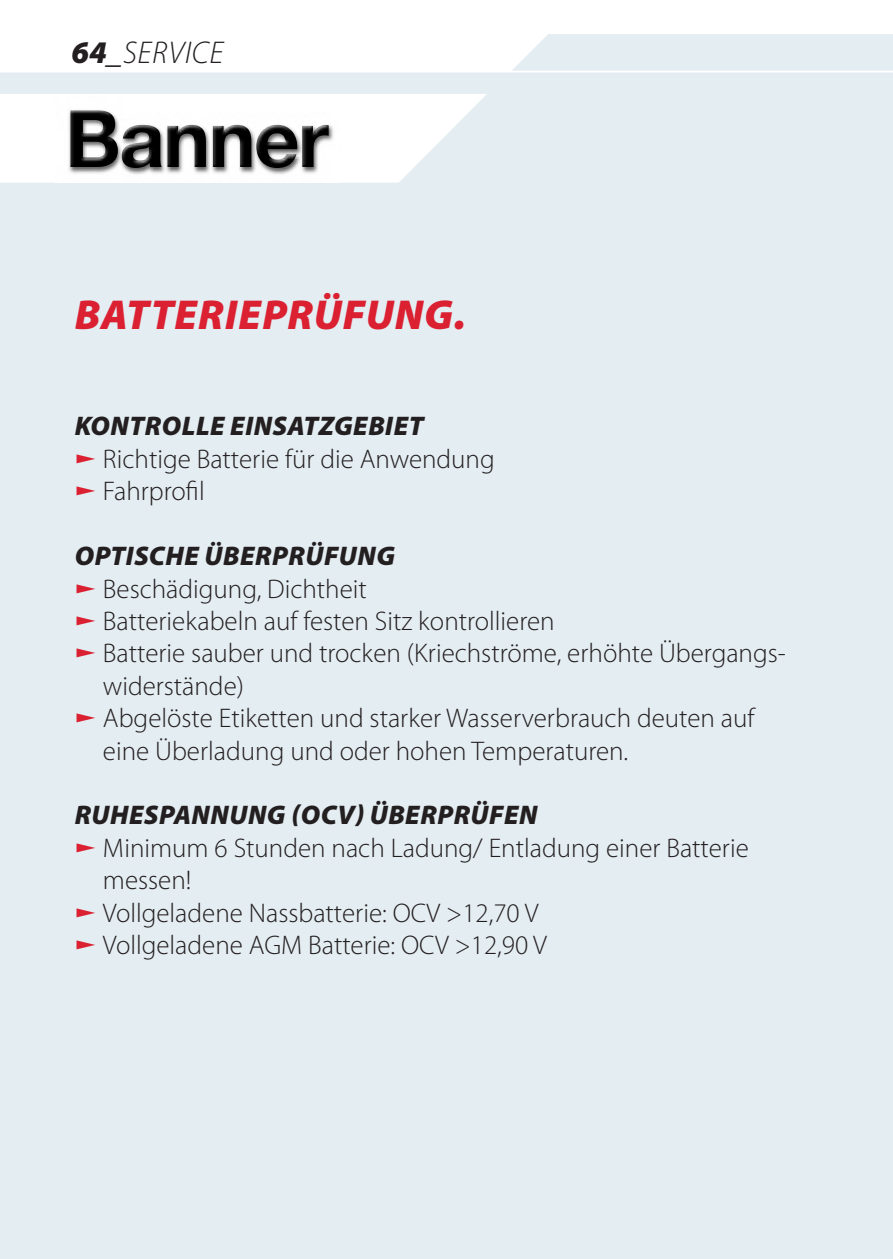
<style>
.page{position:relative;width:893px;height:1259px;background:#e4edf2}
.page>*{position:absolute;margin:0;border:0;box-sizing:border-box;transform-origin:0 0}
.t1{font:italic 900 42px "Myriad Pro";letter-spacing:.02em;color:#da2031}
.t2{font:italic 300 31.5px "Myriad Pro";letter-spacing:.02em;color:#231f20}
.t3{font:300 27px/32.4px "Myriad Pro";color:#231f20}
.t4{font:italic 900 27px "Myriad Pro";letter-spacing:.02em;color:#231f20}
.s1{font-weight:900}
.s2{color:#da2031}
</style>
<div class="page">
<svg style="left:0;top:0;width:893px;height:71px;fill:#fff"></svg>
<hr style="left:0;top:71px;width:893px;height:2px;background:#fff">
<svg style="left:0;top:94px;width:487px;height:89px"></svg>
<img style="left:55px;top:96px;width:285px;height:87px">
<img style="left:70px;top:110px;width:259px;height:58px">
<p class="t2" style="left:71px;top:34px;width:153px"><span class="s1">64</span>_SERVICE</p>
<h1 class="t1" style="left:75px;top:287px;width:393px">BATTERIEPRÜFUNG.</h1>
<p class="t4" style="left:75px;top:408px;width:350px">KONTROLLE EINSATZGEBIET</p>
<p class="t3" style="left:74px;top:443px;width:422px"><span class="s2">❑</span> Richtige Batterie für die Anwendung</p>
<p class="t3" style="left:74px;top:475px;width:132px"><span class="s2">❑</span> Fahrprofil</p>
<p class="t4" style="left:75px;top:538px;width:322px">OPTISCHE ÜBERPRÜFUNG</p>
<p class="t3" style="left:74px;top:573px;width:294px"><span class="s2">❑</span> Beschädigung, Dichtheit</p>
<p class="t3" style="left:74px;top:605px;width:482px"><span class="s2">❑</span> Batteriekabeln auf festen Sitz kontrollieren</p>
<p class="t3" style="left:103px;top:637px;width:683px;text-indent:-29px"><span class="s2">❑</span> Batterie sauber und trocken (Kriechströme, erhöhte Übergangs&shy;widerstände)</p>
<p class="t3" style="left:103px;top:702px;width:653px;text-indent:-29px"><span class="s2">❑</span> Abgelöste Etiketten und starker Wasserverbrauch deuten auf eine Überladung und oder hohen Temperaturen.</p>
<p class="t4" style="left:75px;top:797px;width:464px">RUHESPANNUNG (OCV) ÜBERPRÜFEN</p>
<p class="t3" style="left:103px;top:832px;width:647px;text-indent:-29px"><span class="s2">❑</span> Minimum 6 Stunden nach Ladung/ Entladung einer Batterie messen!</p>
<p class="t3" style="left:74px;top:897px;width:466px"><span class="s2">❑</span> Vollgeladene Nassbatterie: OCV &gt;12,70 V</p>
<p class="t3" style="left:74px;top:929px;width:474px"><span class="s2">❑</span> Vollgeladene AGM Batterie: OCV &gt;12,90 V</p>
</div>
